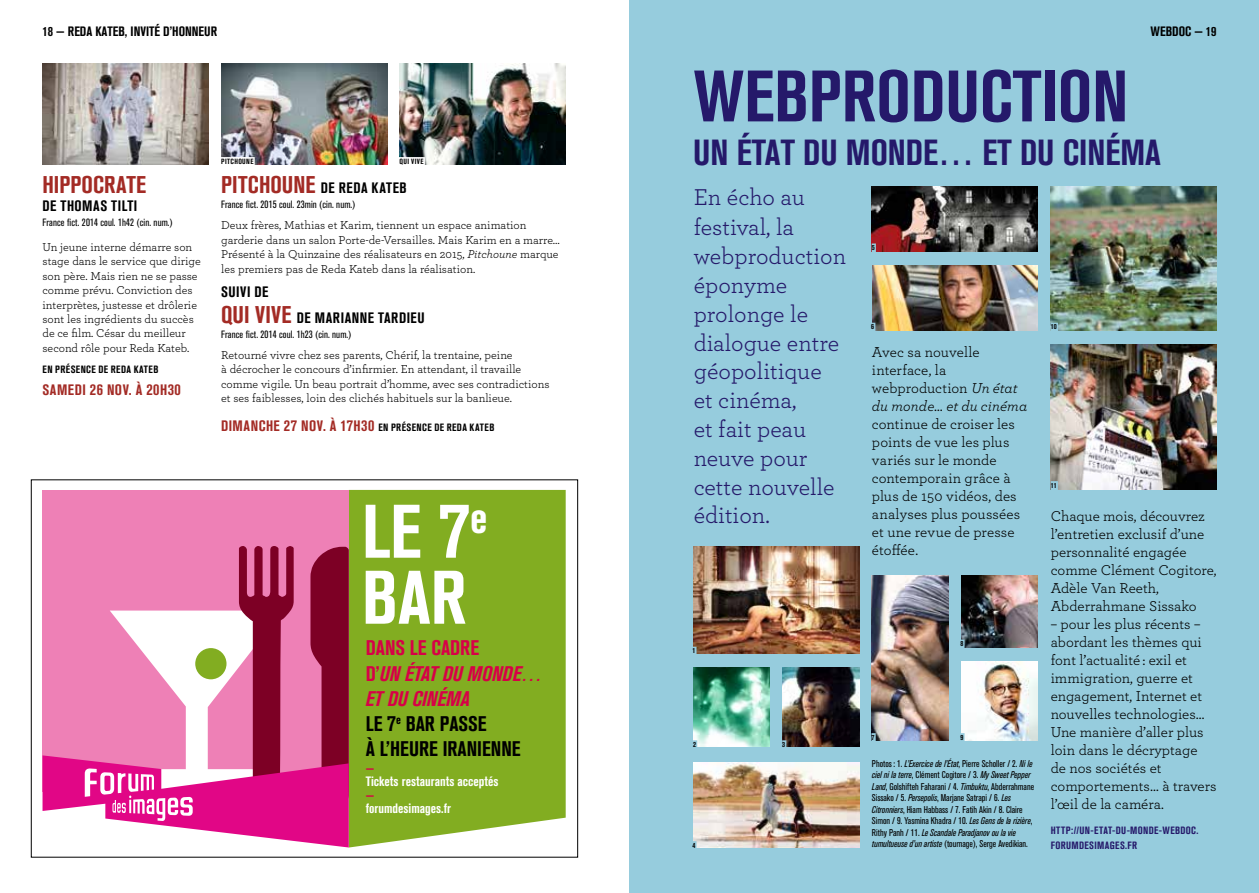
<style>
.page{position:relative;width:1259px;height:893px;background:#fff}
.page>*{position:absolute;margin:0;border:0;box-sizing:border-box;transform-origin:0 0}
.t1{font:700 condensed 75px/66px "Akzidenz Grotesk MG";color:#fff}
.t2{font:700 condensed 72px "Akzidenz Grotesk BQ";color:#25196a}
.t3{font:700 condensed 36px "Akzidenz Grotesk BQ";color:#25196a}
.t4{font:24px/29px "Archer";color:#25196a}
.t5{font:700 condensed 24px "Akzidenz Grotesk BQ";color:#a32b25}
.t6{font:700 condensed 21px/25.2px "Akzidenz Grotesk MG";color:#000}
.t7{font:italic 700 condensed 21px/25.2px "Akzidenz Grotesk BQ";color:#d70047}
.t8{font:700 condensed 21px "Akzidenz Grotesk MG";color:#d70047}
.t9{font:15px/18px "Archer";color:#000}
.t10{font:700 condensed 15px/25.7px "Akzidenz Grotesk MG";letter-spacing:.04em;color:#000}
.t11{font:700 condensed 15px "Akzidenz Grotesk MG";letter-spacing:.035em;color:#a32b25}
.t12{font:700 condensed 13.5px "Akzidenz Grotesk MG";color:#fff}
.t13{font:700 condensed 13.5px "Akzidenz Grotesk BQ";color:#000}
.t14{font:700 condensed 13.5px "Akzidenz Grotesk MG";color:#d70047}
.t15{font:12px/14.4px "Archer";color:#000}
.t16{font:condensed 10.5px "Akzidenz Grotesk BQ";letter-spacing:.01em;color:#000}
.t17{font:700 condensed 10.5px "Akzidenz Grotesk MG";letter-spacing:.04em;color:#000}
.t18{font:700 condensed 10.5px/14.4px "Akzidenz Grotesk MG";letter-spacing:.035em;color:#25196a}
.t19{font:condensed 9.75px/11.6px "Akzidenz Grotesk BQ";color:#000}
.t20{font:700 condensed 7.5px "Akzidenz Grotesk BQ";letter-spacing:.045em;color:#000}
.s1{font-family:"Akzidenz Grotesk BQ";font-size:24px;color:#a32b25}
.s2{font-style:italic}
.s3{font-size:15px;color:#a32b25}
.s4{font-family:"Akzidenz Grotesk MG";font-style:normal}
</style>
<div class="page">
<div style="left:629px;top:0;width:630px;height:893px;background:#96ccdd"></div>
<img style="left:872px;top:187px;width:165px;height:64px">
<img style="left:872px;top:265px;width:166px;height:65px">
<img style="left:693px;top:762px;width:166px;height:85px">
<img style="left:693px;top:546px;width:166px;height:107px">
<img style="left:961px;top:575px;width:76px;height:72px">
<img style="left:871px;top:575px;width:77px;height:166px">
<img style="left:961px;top:661px;width:76px;height:80px">
<img style="left:1050px;top:187px;width:166px;height:143px">
<img style="left:1050px;top:345px;width:166px;height:145px">
<img style="left:43px;top:64px;width:165px;height:101px">
<img style="left:400px;top:64px;width:166px;height:101px">
<img style="left:221px;top:64px;width:166px;height:101px">
<div style="left:220px;top:157px;width:35px;height:14px;background:#fff"></div>
<div style="left:398px;top:157px;width:27px;height:14px;background:#fff"></div>
<hr style="left:871px;top:323px;width:4px;height:13px;background:#96ccdd">
<div style="left:871px;top:243px;width:5px;height:14px;background:#96ccdd"></div>
<hr style="left:692px;top:647px;width:4px;height:13px;background:#96ccdd">
<img style="left:693px;top:668px;width:77px;height:79px">
<img style="left:782px;top:667px;width:77px;height:80px">
<svg style="left:349px;top:479px;width:217px;height:368px;fill:#82ad21"></svg>
<div style="left:43px;top:490px;width:306px;height:301px;background:#ee80b6"></div>
<svg style="left:43px;top:546px;width:306px;height:301px"></svg>
<svg style="left:782px;top:740px;width:4px;height:7px"></svg>
<hr style="left:692px;top:841px;width:4px;height:14px;background:#96ccdd">
<hr style="left:960px;top:639px;width:4px;height:14px;background:#96ccdd">
<hr style="left:960px;top:733px;width:4px;height:14px;background:#96ccdd">
<svg style="left:871px;top:733px;width:4px;height:8px"></svg>
<hr style="left:693px;top:740px;width:4px;height:14px;background:#96ccdd">
<div style="left:1050px;top:481px;width:8px;height:14px;background:#96ccdd"></div>
<div style="left:1050px;top:323px;width:8px;height:13px;background:#96ccdd"></div>
<p class="t13" style="left:43px;top:24px;width:176px">18 — REDA KATEB, INVITÉ D’HONNEUR</p>
<p class="t13" style="left:1150px;top:24px;width:68px">WEBDOC — 19</p>
<h3 class="t5" style="left:43px;top:171px;width:105px">HIPPOCRATE</h3>
<p class="t10" style="left:43px;top:193px;width:96px">DE THOMAS TILTI</p>
<p class="t16" style="left:43px;top:217px;width:132px">France fict. 2014 coul. 1h42 (cin. num.)</p>
<p class="t15" style="left:43px;top:239px;width:160px">Un jeune interne démarre son stage dans le service que dirige son père. Mais rien ne se passe comme prévu. Conviction des interprètes, justesse et drôlerie sont les ingrédients du succès de ce film. César du meilleur second rôle pour Reda Kateb.</p>
<p class="t17" style="left:43px;top:364px;width:117px">EN PRÉSENCE DE REDA KATEB</p>
<p class="t11" style="left:43px;top:381px;width:140px">SAMEDI 26 NOV. À 20H30</p>
<p class="t20" style="left:221px;top:157px;width:34px">PITCHOUNE</p>
<p class="t20" style="left:399px;top:157px;width:26px">QUI VIVE</p>
<p class="t10" style="left:221px;top:175px;width:187px"><span class="s1">PITCHOUNE</span> DE REDA KATEB</p>
<p class="t16" style="left:221px;top:199px;width:136px">France fict. 2015 coul. 23min (cin. num.)</p>
<p class="t15" style="left:221px;top:218px;width:340px">Deux frères, Mathias et Karim, tiennent un espace animation garderie dans un salon Porte-de-Versailles. Mais Karim en a marre… Présenté à la Quinzaine des réalisateurs en 2015, <span class="s2">Pitchoune</span> marque les premiers pas de Reda Kateb dans la réalisation.</p>
<p class="t10" style="left:221px;top:279px;width:205px">SUIVI DE<br><span class="s1">QUI VIVE</span> DE MARIANNE TARDIEU</p>
<p class="t16" style="left:221px;top:328px;width:132px">France fict. 2014 coul. 1h23 (cin. num.)</p>
<p class="t15" style="left:221px;top:347px;width:330px">Retourné vivre chez ses parents, Chérif, la trentaine, peine<br>à décrocher le concours d’infirmier. En attendant, il travaille comme vigile. Un beau portrait d’homme, avec ses contradictions et ses faiblesses, loin des clichés habituels sur la banlieue.</p>
<p class="t17" style="left:221px;top:421px;width:275px"><span class="s3">DIMANCHE 27 NOV. À 17H30</span> EN PRÉSENCE DE REDA KATEB</p>
<h1 class="t1" style="left:362px;top:498px;width:127px">LE 7<sup>e<br></sup>BAR</h1>
<h3 class="t8" style="left:366px;top:636px;width:115px">DANS LE CADRE</h3>
<h3 class="t7" style="left:366px;top:661px;width:178px"><span class="s4">D’</span>UN ÉTAT DU MONDE…<br>ET DU CINÉMA</h3>
<h3 class="t6" style="left:366px;top:711px;width:156px">LE 7<sup>e</sup> BAR PASSE<br>À L’HEURE IRANIENNE</h3>
<p class="t14" style="left:366px;top:760px;width:10px">—</p>
<p class="t12" style="left:366px;top:774px;width:134px">Tickets restaurants acceptés</p>
<p class="t14" style="left:366px;top:787px;width:10px">—</p>
<p class="t12" style="left:366px;top:801px;width:87px">forumdesimages.fr</p>
<h2 class="t2" style="left:693px;top:55px;width:436px">WEBPRODUCTION</h2>
<h3 class="t3" style="left:693px;top:131px;width:469px">UN ÉTAT DU MONDE… ET DU CINÉMA</h3>
<h3 class="t4" style="left:693px;top:182px;width:154px">En écho au festival, la webproduction éponyme prolonge le dialogue entre géopolitique et cinéma,<br>et fait peau neuve pour cette nouvelle édition.</h3>
<p class="t20" style="left:871px;top:243px;width:4px">5</p>
<p class="t20" style="left:871px;top:323px;width:4px">6</p>
<p class="t20" style="left:1050px;top:323px;width:8px">10</p>
<p class="t9" style="left:872px;top:342px;width:157px">Avec sa nouvelle interface, la webproduction <span class="s2">Un état du monde… et du cinéma</span></p>
<p class="t9" style="left:872px;top:414px;width:150px">continue de croiser les points de vue les plus variés sur le monde contemporain grâce à plus de 150 vidéos, des analyses plus poussées et une revue de presse étoffée.</p>
<p class="t20" style="left:1050px;top:481px;width:7px">11</p>
<p class="t9" style="left:1050px;top:506px;width:167px">Chaque mois, découvrez l’entretien exclusif d’une personnalité engagée comme Clément Cogitore,<br>Adèle Van Reeth,<br>Abderrahmane Sissako</p>
<p class="t9" style="left:1050px;top:614px;width:167px">– pour les plus récents – abordant les thèmes qui font l’actualité : exil et immigration, guerre et engagement, Internet et nouvelles technologies…<br>Une manière d’aller plus loin dans le décryptage de nos sociétés et comportements… à travers l’œil de la caméra.</p>
<p class="t18" style="left:1050px;top:823px;width:149px">HTTP://UN-ETAT-DU-MONDE-WEBDOC.<br>FORUMDESIMAGES.FR</p>
<p class="t20" style="left:960px;top:639px;width:4px">8</p>
<p class="t20" style="left:692px;top:647px;width:4px">1</p>
<p class="t20" style="left:871px;top:733px;width:4px">7</p>
<p class="t20" style="left:960px;top:733px;width:4px">9</p>
<p class="t20" style="left:693px;top:740px;width:4px">2</p>
<p class="t20" style="left:782px;top:740px;width:4px">3</p>
<p class="t19" style="left:872px;top:758px;width:164px">Photos: 1. <span class="s2">L’Exercice de l’État</span>, Pierre Scholler / 2. <span class="s2">Ni le ciel ni la terre</span>, Clément Cogitore / 3. <span class="s2">My Sweet Pepper Land</span>, Golshifteh Faharani / 4. <span class="s2">Timbuktu</span>, Abderrahmane Sissako / 5. <span class="s2">Persepolis</span>, Marjane Satrapi / 6. <span class="s2">Les Citronniers</span>, Hiam Habbass / 7. Fatih Akin / 8. Claire Simon / 9. Yasmina Khadra / 10. <span class="s2">Les Gens de la rizière</span>, Rithy Panh / 11. <span class="s2">Le Scandale Paradjanov ou la vie tumultueuse d’un artiste</span> (tournage), Serge Avedikian.</p>
<p class="t20" style="left:692px;top:841px;width:4px">4</p>
</div>
